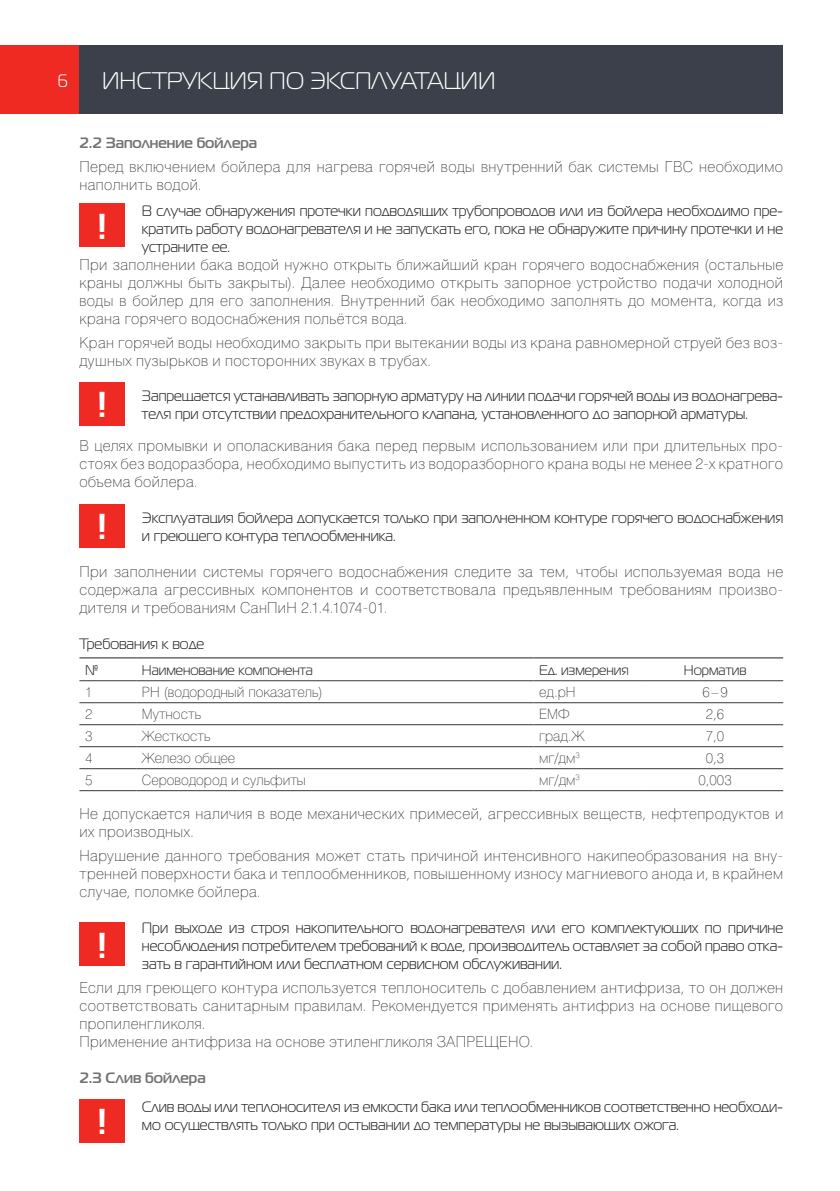
<style>
.page{position:relative;width:840px;height:1191px;background:#fff}
.page>*{position:absolute;margin:0;border:0;box-sizing:border-box;transform-origin:0 0}
.t1{font:700 36px "Magistral C";color:#fff}
.t2{font:24px "Magistral C";color:#fff}
.t3{font:18px "Magistral C";color:#fff}
.t4{font:100 15px/18px "Helios";letter-spacing:.03em;color:#231f20}
.t5{font:15px/18px "Magistral C";color:#231f20}
.t6{font:700 15px "Magistral C";color:#717275}
.t7{font:100 14px "Helios";color:#231f20}
.t8{font:14px "Magistral C";color:#231f20}
</style>
<div class="page">
<div style="left:0;top:45px;width:91px;height:68px;background:#ee2a23"></div>
<div style="left:79px;top:45px;width:703px;height:68px;background:#3b404a"></div>
<div style="left:79px;top:203px;width:46px;height:44px;background:#ee2a23"></div>
<div style="left:79px;top:382px;width:46px;height:44px;background:#ee2a23"></div>
<div style="left:79px;top:504px;width:46px;height:44px;background:#ee2a23"></div>
<hr style="left:79px;top:680px;width:57px;height:1px;background:#383839">
<hr style="left:136px;top:680px;width:397px;height:1px;background:#383839">
<hr style="left:533px;top:680px;width:113px;height:1px;background:#383839">
<hr style="left:646px;top:680px;width:136px;height:1px;background:#383839">
<hr style="left:79px;top:702px;width:57px;height:1px;background:#383839">
<hr style="left:136px;top:702px;width:397px;height:1px;background:#383839">
<hr style="left:533px;top:702px;width:113px;height:1px;background:#383839">
<hr style="left:646px;top:702px;width:136px;height:1px;background:#383839">
<hr style="left:79px;top:724px;width:57px;height:1px;background:#383839">
<hr style="left:136px;top:724px;width:397px;height:1px;background:#383839">
<hr style="left:533px;top:724px;width:113px;height:1px;background:#383839">
<hr style="left:646px;top:724px;width:136px;height:1px;background:#383839">
<hr style="left:79px;top:746px;width:57px;height:1px;background:#383839">
<hr style="left:136px;top:746px;width:397px;height:1px;background:#383839">
<hr style="left:533px;top:746px;width:113px;height:1px;background:#383839">
<hr style="left:646px;top:746px;width:136px;height:1px;background:#383839">
<hr style="left:79px;top:768px;width:57px;height:1px;background:#383839">
<hr style="left:136px;top:768px;width:397px;height:1px;background:#383839">
<hr style="left:533px;top:768px;width:113px;height:1px;background:#383839">
<hr style="left:646px;top:768px;width:136px;height:1px;background:#383839">
<hr style="left:79px;top:790px;width:57px;height:1px;background:#383839">
<hr style="left:136px;top:790px;width:397px;height:1px;background:#383839">
<hr style="left:533px;top:790px;width:113px;height:1px;background:#383839">
<hr style="left:646px;top:790px;width:136px;height:1px;background:#383839">
<hr style="left:79px;top:657px;width:57px;height:1px;background:#231f20">
<hr style="left:136px;top:657px;width:397px;height:1px;background:#231f20">
<hr style="left:533px;top:657px;width:113px;height:1px;background:#231f20">
<hr style="left:646px;top:657px;width:136px;height:1px;background:#231f20">
<div style="left:79px;top:922px;width:46px;height:44px;background:#ee2a23"></div>
<div style="left:79px;top:1099px;width:46px;height:44px;background:#ee2a23"></div>
<p class="t3" style="left:58px;top:71px;width:12px">6</p>
<h2 class="t2" style="left:102px;top:68px;width:394px">ИНСТРУКЦИЯ ПО ЭКСПЛУАТАЦИИ</h2>
<p class="t6" style="left:79px;top:134px;width:179px">2.2 Заполнение бойлера</p>
<p class="t4" style="left:79px;top:158px;width:704px">Перед включением бойлера для нагрева горячей воды внутренний бак системы ГВС необходимо наполнить водой.</p>
<h1 class="t1" style="left:97px;top:204px;width:11px">!</h1>
<p class="t5" style="left:142px;top:202px;width:642px;text-align:justify">В случае обнаружения протечки подводящих трубопроводов или из бойлера необходимо пре&shy;кратить работу водонагревателя и не запускать его, пока не обнаружите причину протечки и не устраните ее.</p>
<p class="t4" style="left:79px;top:256px;width:705px;text-align:justify">При заполнении бака водой нужно открыть ближайший кран горячего водоснабжения (остальные краны должны быть закрыты). Далее необходимо открыть запорное устройство подачи холодной воды в бойлер для его заполнения. Внутренний бак необходимо заполнять до момента, когда из крана горячего водоснабжения польётся вода.</p>
<p class="t4" style="left:79px;top:333px;width:704px">Кран горячей воды необходимо закрыть при вытекании воды из крана равномерной струей без воз&shy;душных пузырьков и посторонних звуках в трубах.</p>
<h1 class="t1" style="left:97px;top:383px;width:11px">!</h1>
<p class="t5" style="left:142px;top:387px;width:642px">Запрещается устанавливать запорную арматуру на линии подачи горячей воды из водонагрева&shy;теля при отсутствии предохранительного клапана, установленного до запорной арматуры.</p>
<p class="t4" style="left:79px;top:437px;width:704px;text-align:justify">В целях промывки и ополаскивания бака перед первым использованием или при длительных про&shy;стоях без водоразбора, необходимо выпустить из водоразборного крана воды не менее 2-х кратного объема бойлера.</p>
<h1 class="t1" style="left:97px;top:505px;width:11px">!</h1>
<p class="t5" style="left:142px;top:509px;width:642px">Эксплуатация бойлера допускается только при заполненном контуре горячего водоснабжения и греющего контура теплообменника.</p>
<p class="t4" style="left:79px;top:563px;width:705px;text-align:justify">При заполнении системы горячего водоснабжения следите за тем, чтобы используемая вода не содержала агрессивных компонентов и соответствовала предъявленным требованиям произво&shy;дителя и требованиям СанПиН 2.1.4.1074-01.</p>
<p class="t5" style="left:79px;top:635px;width:126px">Требования к воде</p>
<p class="t8" style="left:85px;top:663px;width:15px">№</p>
<p class="t8" style="left:142px;top:663px;width:172px">Наименование компонента</p>
<p class="t8" style="left:539px;top:663px;width:91px">Ед. измерения</p>
<p class="t8" style="left:683px;top:663px;width:64px">Норматив</p>
<p class="t7" style="left:85px;top:684px;width:9px">1</p>
<p class="t7" style="left:142px;top:684px;width:182px">PH (водородный показатель)</p>
<p class="t7" style="left:539px;top:684px;width:38px">eд.pH</p>
<p class="t7" style="left:702px;top:684px;width:27px">6–9</p>
<p class="t7" style="left:85px;top:706px;width:9px">2</p>
<p class="t7" style="left:142px;top:706px;width:61px">Мутность</p>
<p class="t7" style="left:539px;top:706px;width:32px">ЕМФ</p>
<p class="t7" style="left:705px;top:706px;width:20px">2,6</p>
<p class="t7" style="left:85px;top:728px;width:9px">3</p>
<p class="t7" style="left:142px;top:728px;width:70px">Жесткость</p>
<p class="t7" style="left:539px;top:728px;width:47px">град.Ж</p>
<p class="t7" style="left:705px;top:728px;width:20px">7,0</p>
<p class="t7" style="left:85px;top:750px;width:9px">4</p>
<p class="t7" style="left:142px;top:750px;width:94px">Железо общее</p>
<p class="t7" style="left:539px;top:750px;width:42px">мг/дм<sup>3</sup></p>
<p class="t7" style="left:705px;top:750px;width:20px">0,3</p>
<p class="t7" style="left:85px;top:772px;width:9px">5</p>
<p class="t7" style="left:142px;top:772px;width:165px">Сероводород и сульфиты</p>
<p class="t7" style="left:539px;top:772px;width:42px">мг/дм<sup>3</sup></p>
<p class="t7" style="left:698px;top:772px;width:35px">0,003</p>
<p class="t4" style="left:79px;top:805px;width:704px">Не допускается наличия в воде механических примесей, агрессивных веществ, нефтепродуктов и их производных.</p>
<p class="t4" style="left:79px;top:846px;width:704px;text-align:justify">Нарушение данного требования может стать причиной интенсивного накипеобразования на вну&shy;тренней поверхности бака и теплообменников, повышенному износу магниевого анода и, в крайнем случае, поломке бойлера.</p>
<h1 class="t1" style="left:97px;top:923px;width:11px">!</h1>
<p class="t5" style="left:142px;top:918px;width:642px;text-align:justify">При выходе из строя накопительного водонагревателя или его комплектующих по причине несоблюдения потребителем требований к воде, производитель оставляет за собой право отка&shy;зать в гарантийном или бесплатном сервисном обслуживании.</p>
<p class="t4" style="left:79px;top:978px;width:704px">Если для греющего контура используется теплоноситель с добавлением антифриза, то он должен соответствовать санитарным правилам. Рекомендуется применять антифриз на основе пищевого пропиленгликоля.<br>Применение антифриза на основе этиленгликоля ЗАПРЕЩЕНО.</p>
<p class="t6" style="left:79px;top:1068px;width:128px">2.3 Слив бойлера</p>
<h1 class="t1" style="left:97px;top:1100px;width:11px">!</h1>
<p class="t5" style="left:142px;top:1098px;width:642px">Слив воды или теплоносителя из емкости бака или теплообменников соответственно необходи&shy;мо осуществлять только при остывании до температуры не вызывающих ожога.</p>
</div>
